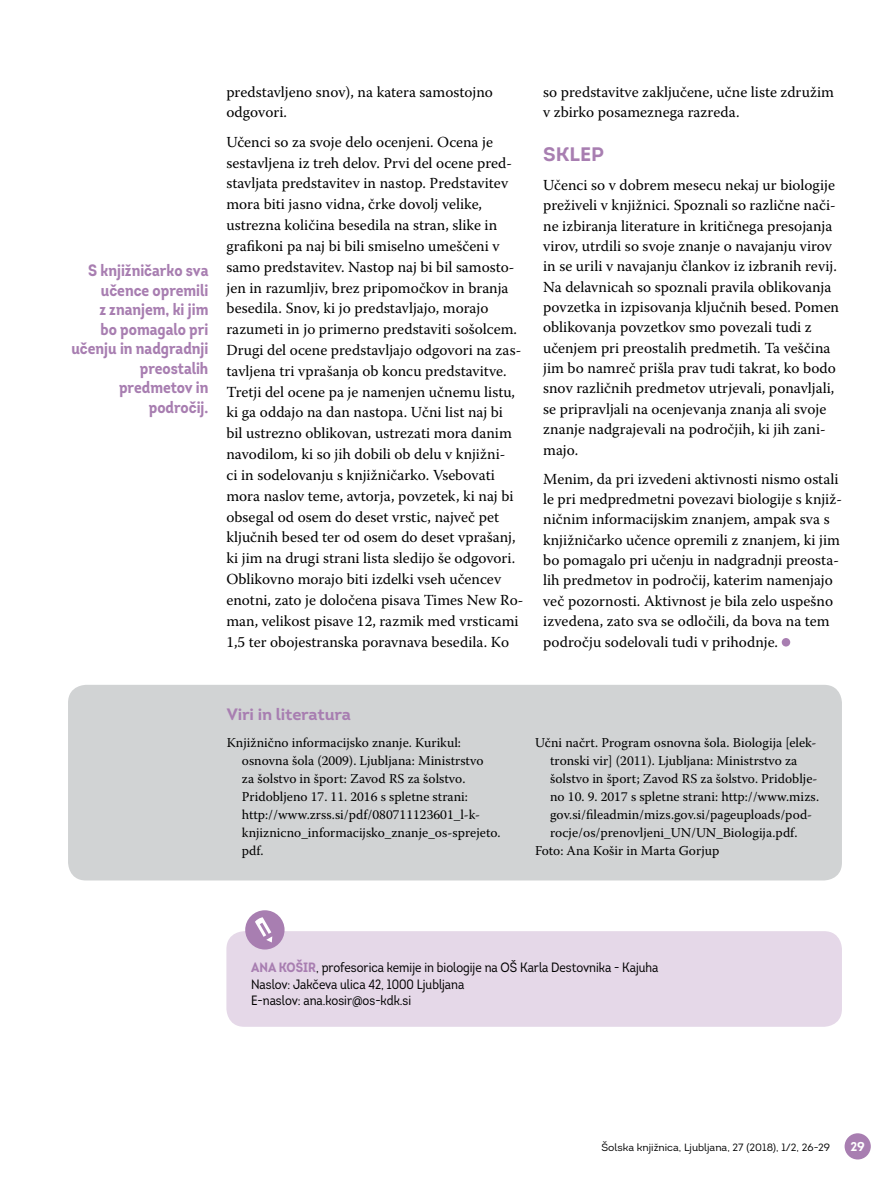
<style>
.page{position:relative;width:893px;height:1191px;background:#fff}
.page>*{position:absolute;margin:0;border:0;box-sizing:border-box;transform-origin:0 0}
.t1{font:700 19.5px "Intro";color:#a87eb1}
.t2{font:700 16.5px/19.5px "Intro Cond";color:#a87eb1;text-align:right}
.t3{font:700 16.5px "Intro";letter-spacing:-.01em;color:#a87eb1}
.t4{font:15.3px/20.9px "Warnock Pro";color:#000}
.t5{font:13.5px/18px "Warnock Pro";color:#000}
.t6{font:13.5px/16.5px "Intro Cond";color:#000}
.t7{font:700 12.75px "Intro";color:#fff}
.t8{font:10.5px "Intro";color:#000}
.s1{font-weight:700;color:#a87eb1}
</style>
<div class="page">
<div style="left:845px;top:1133px;width:26px;height:26px;background:#a87eb1;border-radius:50%"></div>
<div style="left:782px;top:638px;width:8px;height:8px;background:#a87eb1;border-radius:50%"></div>
<div style="left:68px;top:685px;width:774px;height:195px;background:#d1d3d4;border-radius:18px"></div>
<div style="left:226px;top:931px;width:616px;height:95px;background:#e5d8e8;border-radius:18px"></div>
<div style="left:245px;top:910px;width:40px;height:39px;background:#a87eb1;border-radius:50%"></div>
<svg style="left:255px;top:917px;width:17px;height:25px"></svg>
<p class="t2" style="left:71px;top:260px;width:138px">S knjižničarko sva učence opremili<br>z znanjem, ki jim<br>bo pomagalo pri učenju in nadgradnji preostalih predmetov in področij.</p>
<p class="t4" style="left:226px;top:81px;width:268px">predstavljeno snov), na katera samostojno odgovori.</p>
<p class="t4" style="left:226px;top:131px;width:298px">Učenci so za svoje delo ocenjeni. Ocena je sestavljena iz treh delov. Prvi del ocene pred&shy;stavljata predstavitev in nastop. Predstavitev mora biti jasno vidna, črke dovolj velike, ustrezna količina besedila na stran, slike in grafikoni pa naj bi bili smiselno umeščeni v samo predstavitev. Nastop naj bi bil samosto&shy;jen in razumljiv, brez pripomočkov in branja besedila. Snov, ki jo predstavljajo, morajo razumeti in jo primerno predstaviti sošolcem.<br>Drugi del ocene predstavljajo odgovori na zas&shy;tavljena tri vprašanja ob koncu predstavitve.<br>Tretji del ocene pa je namenjen učnemu listu, ki ga oddajo na dan nastopa. Učni list naj bi<br>bil ustrezno oblikovan, ustrezati mora danim navodilom, ki so jih dobili ob delu v knjižni-<br>ci in sodelovanju s knjižničarko. Vsebovati mora naslov teme, avtorja, povzetek, ki naj bi obsegal od osem do deset vrstic, največ pet ključnih besed ter od osem do deset vprašanj, ki jim na drugi strani lista sledijo še odgovori.<br>Oblikovno morajo biti izdelki vseh učencev enotni, zato je določena pisava Times New Ro&shy;man, velikost pisave 12, razmik med vrsticami 1,5 ter obojestranska poravnava besedila. Ko</p>
<p class="t4" style="left:543px;top:81px;width:292px;line-height:20.4px">so predstavitve zaključene, učne liste združim v zbirko posameznega razreda.</p>
<p class="t1" style="left:543px;top:142px;width:60px">Sklep</p>
<p class="t4" style="left:543px;top:174px;width:297px;line-height:20.4px">Učenci so v dobrem mesecu nekaj ur biologije preživeli v knjižnici. Spoznali so različne nači&shy;ne izbiranja literature in kritičnega presojanja virov, utrdili so svoje znanje o navajanju virov in se urili v navajanju člankov iz izbranih revij.<br>Na delavnicah so spoznali pravila oblikovanja povzetka in izpisovanja ključnih besed. Pomen oblikovanja povzetkov smo povezali tudi z učenjem pri preostalih predmetih. Ta veščina jim bo namreč prišla prav tudi takrat, ko bodo snov različnih predmetov utrjevali, ponavljali, se pripravljali na ocenjevanja znanja ali svoje znanje nadgrajevali na področjih, ki jih zani&shy;majo.</p>
<p class="t4" style="left:543px;top:468px;width:300px;line-height:20.4px">Menim, da pri izvedeni aktivnosti nismo ostali le pri medpredmetni povezavi biologije s knjiž&shy;ničnim informacijskim znanjem, ampak sva s knjižničarko učence opremili z znanjem, ki jim bo pomagalo pri učenju in nadgradnji preosta&shy;lih predmetov in področij, katerim namenjajo več pozornosti. Aktivnost je bila zelo uspešno izvedena, zato sva se odločili, da bova na tem področju sodelovali tudi v prihodnje.</p>
<p class="t3" style="left:227px;top:703px;width:126px">Viri in literatura</p>
<p class="t5" style="left:242px;top:733px;width:260px;text-indent:-15px">Knjižnično informacijsko znanje. Kurikul: osnovna šola (2009). Ljubljana: Ministrstvo<br>za šolstvo in šport: Zavod RS za šolstvo.<br>Pridobljeno 17. 11. 2016 s spletne strani: http://www.zrss.si/pdf/080711123601_l-k&shy;knjiznicno_informacijsko_znanje_os-sprejeto. pdf.</p>
<p class="t5" style="left:535px;top:733px;width:283px">Učni načrt. Program osnovna šola. Biologija [elek-</p>
<p class="t5" style="left:550px;top:751px;width:249px">tronski vir] (2011). Ljubljana: Ministrstvo za</p>
<p class="t5" style="left:550px;top:769px;width:269px">šolstvo in šport; Zavod RS za šolstvo. Pridoblje-</p>
<p class="t5" style="left:550px;top:787px;width:271px">no 10. 9. 2017 s spletne strani: http://www.mizs.</p>
<p class="t5" style="left:550px;top:805px;width:264px">gov.si/fileadmin/mizs.gov.si/pageuploads/pod-</p>
<p class="t5" style="left:550px;top:823px;width:249px">rocje/os/prenovljeni_UN/UN_Biologija.pdf.</p>
<p class="t5" style="left:535px;top:841px;width:186px">Foto: Ana Košir in Marta Gorjup</p>
<p class="t6" style="left:251px;top:959px;width:409px"><span class="s1">Ana Košir</span>, profesorica kemije in biologije na OŠ Karla Destovnika - Kajuha<br>Naslov: Jakčeva ulica 42, 1000 Ljubljana<br>E-naslov: ana.kosir@os-kdk.si</p>
<p class="t8" style="left:601px;top:1140px;width:230px">Šolska knjižnica, Ljubljana, 27 (2018), 1/2, 26-29</p>
<p class="t7" style="left:850px;top:1137px;width:16px">29</p>
</div>
